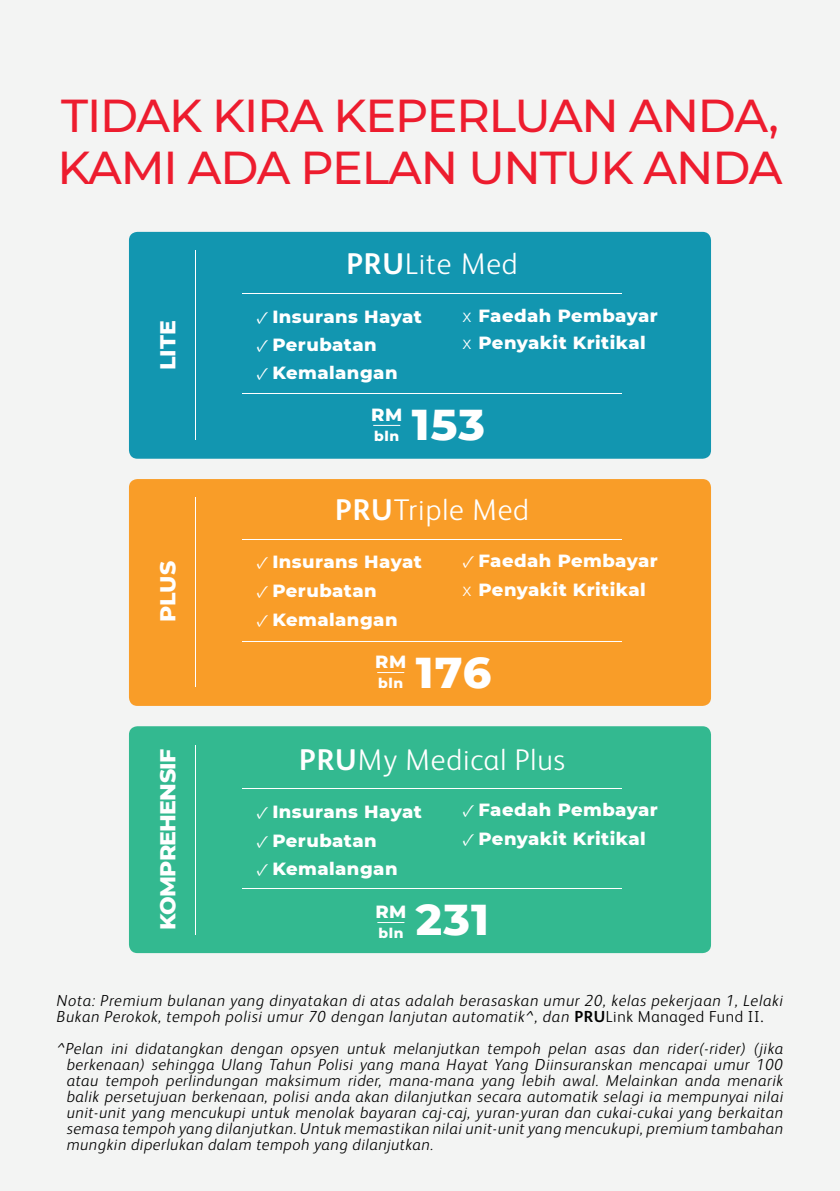
<style>
.page{position:relative;width:840px;height:1191px;background:#fff}
.page>*{position:absolute;margin:0;border:0;box-sizing:border-box;transform-origin:0 0}
.t1{font:500 46px/52px "Montserrat";letter-spacing:-.025em;color:#ed1c2e}
.t2{font:800 44px "Montserrat";letter-spacing:.025em;color:#fff}
.t3{font:300 30px "FS Albert Pro";letter-spacing:.03em;color:#fff}
.t4{font:800 22px "Montserrat";letter-spacing:-.03em;color:#fff}
.t5{font:800 18px/27.4px "Montserrat";letter-spacing:.025em;color:#fff}
.t6{font:italic 300 16px/16px "FS Albert Pro";letter-spacing:.04em;color:#000}
.t7{font:800 14px "Montserrat";letter-spacing:.045em;color:#fff}
.s1{font-weight:700}
.s2{font-family:"Minion Pro";font-weight:400}
.s3{font-family:"Helvetica";font-weight:300}
.s4{font-weight:700;font-style:normal}
.s5{font-style:normal}
</style>
<div class="page">
<div style="left:0;top:0;width:839px;height:1191px;background:#f3f4f3"></div>
<div style="left:129px;top:479px;width:581px;height:227px;background:#f99d28;border-radius:9px"></div>
<div style="left:129px;top:232px;width:581px;height:227px;background:#1296b0;border-radius:9px"></div>
<hr style="left:242px;top:293px;width:379px;height:1px;background:#fff">
<hr style="left:195px;top:251px;width:1px;height:189px;background:#fff">
<hr style="left:195px;top:497px;width:1px;height:189px;background:#fff">
<hr style="left:242px;top:393px;width:379px;height:1px;background:#fff">
<hr style="left:242px;top:539px;width:379px;height:1px;background:#fff">
<hr style="left:242px;top:641px;width:379px;height:1px;background:#fff">
<div style="left:129px;top:726px;width:581px;height:227px;background:#33b990;border-radius:9px"></div>
<hr style="left:242px;top:788px;width:379px;height:1px;background:#fff">
<hr style="left:242px;top:887px;width:379px;height:1px;background:#fff">
<svg style="left:373px;top:425px;width:27px;height:1px"></svg>
<svg style="left:377px;top:672px;width:27px;height:1px"></svg>
<svg style="left:377px;top:922px;width:27px;height:1px"></svg>
<hr style="left:195px;top:745px;width:1px;height:189px;background:#fff">
<h1 class="t1" style="left:57px;top:88px;width:726px">TIDAK KIRA KEPERLUAN ANDA,<br>KAMI ADA PELAN UNTUK ANDA</h1>
<h3 class="t4" style="left:151px;top:370px;width:51px;rotate:-90deg">LITE</h3>
<h3 class="t4" style="left:151px;top:622px;width:62px;rotate:-90deg">PLUS</h3>
<h3 class="t4" style="left:151px;top:930px;width:183px;rotate:-90deg">KOMPREHENSIF</h3>
<h3 class="t3" style="left:346px;top:243px;width:173px"><span class="s1">PRU</span>Lite Med</h3>
<p class="t5" style="left:256px;top:302px;width:167px"><span class="s2">✓</span> Insurans Hayat</p>
<p class="t5" style="left:256px;top:329px;width:122px"><span class="s2">✓</span> Perubatan</p>
<p class="t5" style="left:256px;top:358px;width:143px"><span class="s2">✓</span> Kemalangan</p>
<p class="t5" style="left:462px;top:300px;width:197px"><span class="s3">x</span> Faedah Pembayar <span class="s3">x</span> Penyakit Kritikal</p>
<p class="t5" style="left:371px;top:399px;width:32px">RM</p>
<p class="t7" style="left:374px;top:425px;width:27px">bln</p>
<h2 class="t2" style="left:411px;top:392px;width:75px">153</h2>
<h3 class="t3" style="left:335px;top:488px;width:195px"><span class="s1">PRU</span>Triple Med</h3>
<p class="t5" style="left:256px;top:547px;width:167px"><span class="s2">✓</span> Insurans Hayat</p>
<p class="t5" style="left:256px;top:576px;width:122px"><span class="s2">✓</span> Perubatan</p>
<p class="t5" style="left:256px;top:604px;width:143px"><span class="s2">✓</span> Kemalangan</p>
<p class="t5" style="left:462px;top:545px;width:197px;line-height:28.6px"><span class="s2">✓</span> Faedah Pembayar <span class="s3">x</span> Penyakit Kritikal</p>
<p class="t5" style="left:375px;top:646px;width:32px">RM</p>
<p class="t7" style="left:378px;top:672px;width:27px">bln</p>
<h2 class="t2" style="left:415px;top:640px;width:77px">176</h2>
<h3 class="t3" style="left:299px;top:738px;width:267px"><span class="s1">PRU</span>My Medical Plus</h3>
<p class="t5" style="left:256px;top:796px;width:167px"><span class="s2">✓</span> Insurans Hayat</p>
<p class="t5" style="left:256px;top:825px;width:122px"><span class="s2">✓</span> Perubatan</p>
<p class="t5" style="left:256px;top:854px;width:143px"><span class="s2">✓</span> Kemalangan</p>
<p class="t5" style="left:462px;top:794px;width:197px"><span class="s2">✓</span> Faedah Pembayar</p>
<p class="t5" style="left:462px;top:824px;width:185px"><span class="s2">✓</span> Penyakit Kritikal</p>
<p class="t5" style="left:375px;top:896px;width:32px">RM</p>
<p class="t7" style="left:378px;top:922px;width:27px">bln</p>
<h2 class="t2" style="left:415px;top:886px;width:74px">231</h2>
<p class="t6" style="left:57px;top:991px;width:727px">Nota: Premium bulanan yang dinyatakan di atas adalah berasaskan umur 20, kelas pekerjaan 1, Lelaki<br>Bukan Perokok, tempoh polisi umur 70 dengan lanjutan automatik^, dan <span class="s4">PRU</span><span class="s5">Link Managed Fund II.</span></p>
<p class="t6" style="left:67px;top:1039px;width:717px;text-align:justify;text-indent:-10px">^Pelan ini didatangkan dengan opsyen untuk melanjutkan tempoh pelan asas dan rider(-rider) (jika berkenaan) sehingga Ulang Tahun Polisi yang mana Hayat Yang Diinsuranskan mencapai umur 100 atau tempoh perlindungan maksimum rider, mana-mana yang lebih awal. Melainkan anda menarik balik persetujuan berkenaan, polisi anda akan dilanjutkan secara automatik selagi ia mempunyai nilai unit-unit yang mencukupi untuk menolak bayaran caj-caj, yuran-yuran dan cukai-cukai yang berkaitan semasa tempoh yang dilanjutkan. Untuk memastikan nilai unit-unit yang mencukupi, premium tambahan mungkin diperlukan dalam tempoh yang dilanjutkan.</p>
</div>
